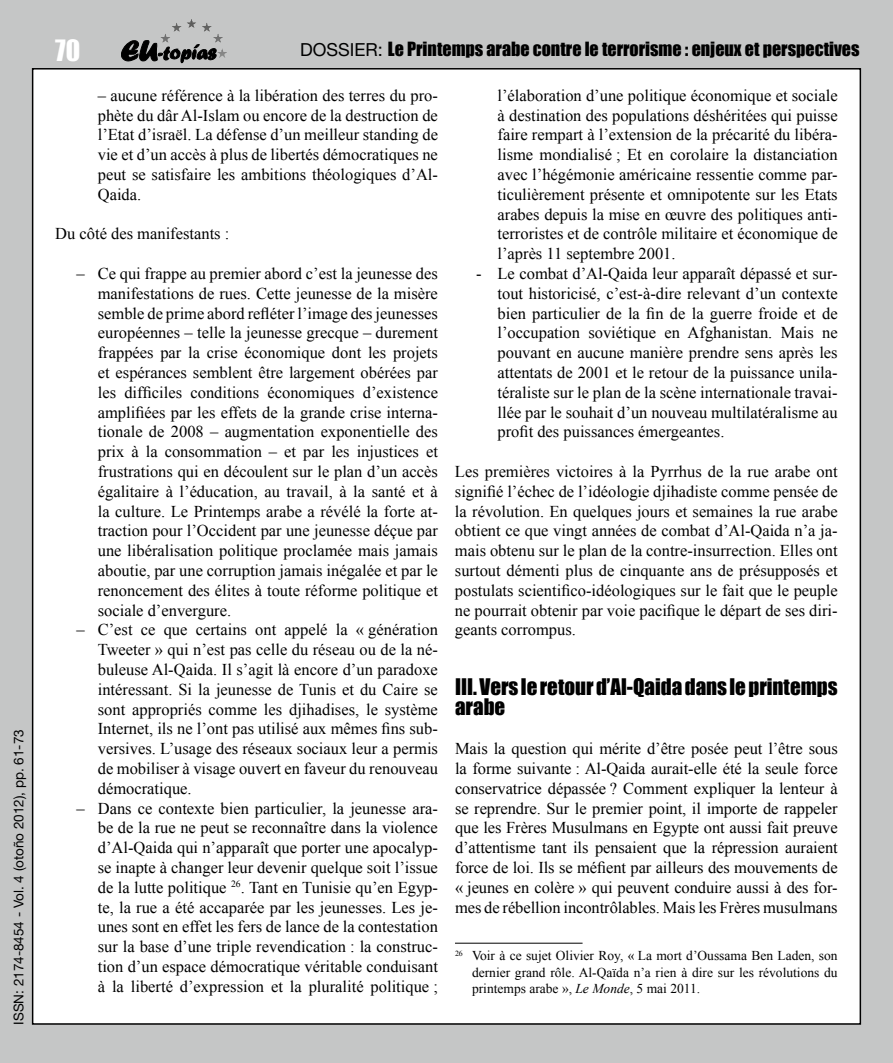
<style>
.page{position:relative;width:893px;height:1063px;background:#c5c6c6}
.page>*{position:absolute;margin:0;border:0;box-sizing:border-box;transform-origin:0 0}
.t1{font:27px "Impact";color:#fff}
.t2{font:21px/19.8px "Impact";color:#000}
.t3{font:18px "Impact";color:#000}
.t4{font:16.5px/19.8px "Times New Roman";color:#000;text-align:justify}
.t5{font:13.5px/16.2px "Times New Roman";color:#000;text-align:justify}
.t6{font:13.5px "Helvetica Neue";color:#000}
.s1{font-family:"Helvetica Neue"}
.s2{font-style:italic}
</style>
<div class="page">
<div style="left:33px;top:69px;width:827px;height:955px;background:#fff"></div>
<svg style="left:121px;top:40px;width:95px;height:23px"></svg>
<hr style="left:161px;top:19px;width:66px;height:1px;background:#575757">
<hr style="left:161px;top:20px;width:66px;height:1px;background:#585858">
<hr style="left:161px;top:21px;width:66px;height:1px;background:#595959">
<hr style="left:161px;top:22px;width:66px;height:1px;background:#5b5b5a">
<hr style="left:161px;top:23px;width:66px;height:1px;background:#5c5c5b">
<hr style="left:161px;top:24px;width:66px;height:1px;background:#5e5e5d">
<hr style="left:161px;top:25px;width:66px;height:1px;background:#5f5f5e">
<hr style="left:161px;top:26px;width:66px;height:1px;background:#616160">
<hr style="left:161px;top:27px;width:66px;height:1px;background:#626261">
<hr style="left:161px;top:28px;width:66px;height:1px;background:#646463">
<hr style="left:161px;top:29px;width:66px;height:1px;background:#656564">
<hr style="left:161px;top:30px;width:66px;height:1px;background:#666665">
<hr style="left:161px;top:31px;width:66px;height:1px;background:#686867">
<hr style="left:161px;top:32px;width:66px;height:1px;background:#696968">
<hr style="left:161px;top:33px;width:66px;height:1px;background:#6b6b6a">
<hr style="left:161px;top:34px;width:66px;height:1px;background:#6c6c6b">
<hr style="left:161px;top:35px;width:66px;height:1px;background:#6d6d6d">
<hr style="left:161px;top:36px;width:66px;height:1px;background:#6e6e6e">
<hr style="left:161px;top:37px;width:66px;height:1px;background:#707070">
<hr style="left:161px;top:38px;width:66px;height:1px;background:#717171">
<hr style="left:161px;top:39px;width:66px;height:1px;background:#737373">
<hr style="left:161px;top:40px;width:66px;height:1px;background:#747474">
<hr style="left:161px;top:41px;width:66px;height:1px;background:#757574">
<hr style="left:161px;top:42px;width:66px;height:1px;background:#777776">
<hr style="left:161px;top:43px;width:66px;height:1px;background:#787877">
<hr style="left:161px;top:44px;width:66px;height:1px;background:#7a7a79">
<hr style="left:161px;top:45px;width:66px;height:1px;background:#7b7b7a">
<hr style="left:161px;top:46px;width:66px;height:1px;background:#7c7d7c">
<hr style="left:161px;top:47px;width:66px;height:1px;background:#7d7e7d">
<hr style="left:161px;top:48px;width:66px;height:1px;background:#7f7f7f">
<hr style="left:161px;top:49px;width:66px;height:1px;background:#808080">
<hr style="left:161px;top:50px;width:66px;height:1px;background:#818181">
<hr style="left:161px;top:51px;width:66px;height:1px;background:#838383">
<hr style="left:161px;top:52px;width:66px;height:1px;background:#848484">
<hr style="left:161px;top:53px;width:66px;height:1px;background:#868685">
<hr style="left:161px;top:54px;width:66px;height:1px;background:#878786">
<hr style="left:161px;top:55px;width:66px;height:1px;background:#888988">
<hr style="left:161px;top:56px;width:66px;height:1px;background:#898989">
<hr style="left:161px;top:57px;width:66px;height:1px;background:#8b8b8b">
<hr style="left:455px;top:943px;width:128px;height:1px;background:#000">
<p class="t6" style="left:11px;top:1025px;width:297px;rotate:-90deg">ISSN: 2174-8454 - Vol. 4 (otoño 2012), pp. 61-73</p>
<h1 class="t1" style="left:55px;top:29px;width:27px">70</h1>
<p class="t3" style="left:300px;top:35px;width:561px"><span class="s1">DOSSIER:</span> Le Printemps arabe contre le terrorisme : enjeux et perspectives</p>
<p class="t4" style="left:98px;top:85px;width:342px">– aucune référence à la libération des terres du pro&shy;phète du dâr Al-Islam ou encore de la destruction de l’Etat d’israël. La défense d’un meilleur standing de vie et d’un accès à plus de libertés démocratiques ne peut se satisfaire les ambitions théologiques d’Al-Qaida.</p>
<p class="t4" style="left:55px;top:224px;width:176px">Du côté des manifestants :</p>
<p class="t4" style="left:98px;top:263px;width:342px;text-indent:-21px">– Ce qui frappe au premier abord c’est la jeunesse des manifestations de rues. Cette jeunesse de la misère semble de prime abord refléter l’image des jeunesses européennes – telle la jeunesse grecque – durement frappées par la crise économique dont les projets et espérances semblent être largement obérées par les difficiles conditions économiques d’existence amplifiées par les effets de la grande crise interna&shy;tionale de 2008 – augmentation exponentielle des prix à la consommation – et par les injustices et frustrations qui en découlent sur le plan d’un accès égalitaire à l’éducation, au travail, à la santé et à la culture. Le Printemps arabe a révélé la forte at&shy;traction pour l’Occident par une jeunesse déçue par une libéralisation politique proclamée mais jamais aboutie, par une corruption jamais inégalée et par le renoncement des élites à toute réforme politique et sociale d’envergure.</p>
<p class="t4" style="left:98px;top:620px;width:342px;text-indent:-21px">– C’est ce que certains ont appelé la « génération Tweeter » qui n’est pas celle du réseau ou de la né&shy;buleuse Al-Qaida. Il s’agit là encore d’un paradoxe intéressant. Si la jeunesse de Tunis et du Caire se sont appropriés comme les djihadises, le système Internet, ils ne l’ont pas utilisé aux mêmes fins sub&shy;versives. L’usage des réseaux sociaux leur a permis de mobiliser à visage ouvert en faveur du renouveau démocratique.</p>
<p class="t4" style="left:98px;top:798px;width:342px;text-indent:-21px">– Dans ce contexte bien particulier, la jeunesse ara&shy;be de la rue ne peut se reconnaître dans la violence d’Al-Qaida qui n’apparaît que porter une apocalyp&shy;se inapte à changer leur devenir quelque soit l’issue de la lutte politique <sup>26</sup>. Tant en Tunisie qu’en Egyp&shy;te, la rue a été accaparée par les jeunesses. Les je&shy;unes sont en effet les fers de lance de la contestation sur la base d’une triple revendication : la construc&shy;tion d’un espace démocratique véritable conduisant à la liberté d’expression et la pluralité politique ;</p>
<p class="t4" style="left:497px;top:85px;width:342px">l’élaboration d’une politique économique et sociale à destination des populations déshéritées qui puisse faire rempart à l’extension de la précarité du libéra&shy;lisme mondialisé ; Et en corolaire la distanciation avec l’hégémonie américaine ressentie comme par&shy;ticulièrement présente et omnipotente sur les Etats arabes depuis la mise en œuvre des politiques anti&shy;terroristes et de contrôle militaire et économique de l’après 11 septembre 2001.</p>
<p class="t4" style="left:497px;top:263px;width:342px;text-indent:-21px">- Le combat d’Al-Qaida leur apparaît dépassé et sur&shy;tout historicisé, c’est-à-dire relevant d’un contexte bien particulier de la fin de la guerre froide et de l’occupation soviétique en Afghanistan. Mais ne pouvant en aucune manière prendre sens après les attentats de 2001 et le retour de la puissance unila&shy;téraliste sur le plan de la scène internationale travai&shy;llée par le souhait d’un nouveau multilatéralisme au profit des puissances émergeantes.</p>
<p class="t4" style="left:455px;top:461px;width:384px">Les premières victoires à la Pyrrhus de la rue arabe ont signifié l’échec de l’idéologie djihadiste comme pensée de la révolution. En quelques jours et semaines la rue arabe obtient ce que vingt années de combat d’Al-Qaida n’a ja&shy;mais obtenu sur le plan de la contre-insurrection. Elles ont surtout démenti plus de cinquante ans de présupposés et postulats scientifico-idéologiques sur le fait que le peuple ne pourrait obtenir par voie pacifique le départ de ses diri&shy;geants corrompus.</p>
<p class="t2" style="left:455px;top:676px;width:384px">III. Vers le retour d’Al-Qaida dans le printemps arabe</p>
<p class="t4" style="left:455px;top:738px;width:384px">Mais la question qui mérite d’être posée peut l’être sous la forme suivante : Al-Qaida aurait-elle été la seule force conservatrice dépassée ? Comment expliquer la lenteur à se reprendre. Sur le premier point, il importe de rappeler que les Frères Musulmans en Egypte ont aussi fait preuve d’attentisme tant ils pensaient que la répression auraient force de loi. Ils se méfient par ailleurs des mouvements de « jeunes en colère » qui peuvent conduire aussi à des for&shy;mes de rébellion incontrôlables. Mais les Frères musulmans</p>
<p class="t5" style="left:472px;top:948px;width:367px;text-indent:-17px"><sup>26</sup> Voir à ce sujet Olivier Roy, « La mort d’Oussama Ben Laden, son dernier grand rôle. Al-Qaïda n’a rien à dire sur les révolutions du printemps arabe », <span class="s2">Le Monde</span>, 5 mai 2011.</p>
</div>
